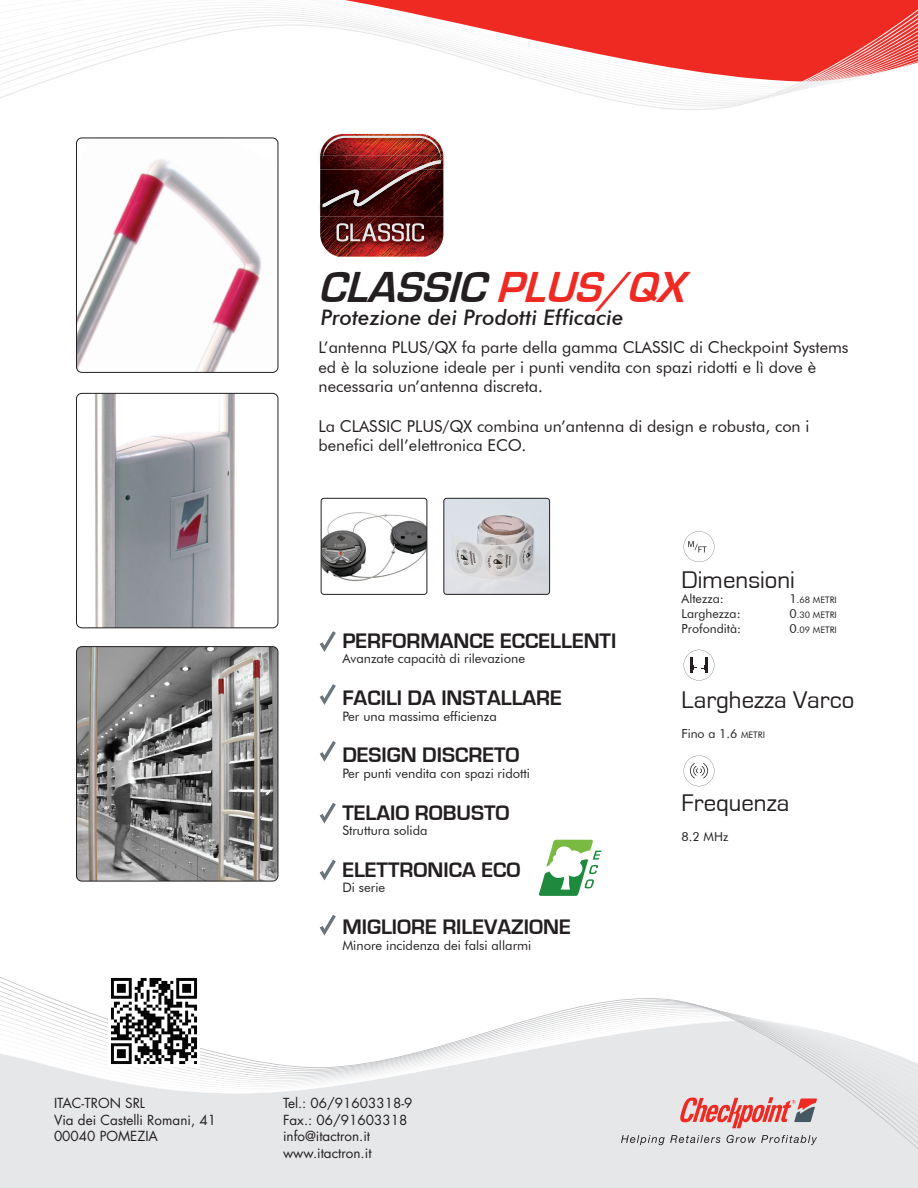
<style>
.page{position:relative;width:918px;height:1188px;background:#fff}
.page>*{position:absolute;margin:0;border:0;box-sizing:border-box;transform-origin:0 0}
.t1{font:italic 700 44.7px "Eurostile";color:#231f20}
.t2{font:24.9px "Eurostile";color:#231f20}
.t3{font:700 21.6px "Eurostile";color:#231f20}
.t4{font:italic 500 21.45px "Futura BT";color:#231f20}
.t5{font:16.35px/19.6px "Futura BT";color:#231f20}
.t6{font:13.5px/16.5px "Futura Std";color:#231f20}
.t7{font:13.05px "Futura BT";color:#231f20}
.t8{font:12.45px "Futura BT";color:#231f20}
.t9{font:9px "Futura BT";color:#231f20}
.s1{color:#ee2a23}
.s2{font-size:12.45px}
.s3{font-size:9px}
</style>
<div class="page">
<svg style="left:0;top:0;width:918px;height:149px"></svg>
<div style="left:0;top:1170px;width:918px;height:18px;background:#e6e7e9"></div>
<svg style="left:0;top:977px;width:918px;height:193px;fill:#e6e7e9"></svg>
<img style="left:76px;top:138px;width:202px;height:234px">
<div style="left:76px;top:138px;width:202px;height:235px;border:1px solid #231f20;border-radius:5px"></div>
<img style="left:76px;top:393px;width:202px;height:235px">
<div style="left:76px;top:393px;width:202px;height:235px;border:1px solid #231f20;border-radius:5px"></div>
<img style="left:76px;top:647px;width:202px;height:234px">
<div style="left:76px;top:646px;width:202px;height:235px;border:1px solid #231f20;border-radius:5px"></div>
<svg style="left:320px;top:741px;width:16px;height:21px"></svg>
<svg style="left:320px;top:803px;width:16px;height:21px"></svg>
<svg style="left:320px;top:684px;width:16px;height:21px"></svg>
<svg style="left:320px;top:631px;width:16px;height:21px"></svg>
<svg style="left:320px;top:860px;width:16px;height:20px"></svg>
<svg style="left:320px;top:915px;width:16px;height:21px"></svg>
<img style="left:321px;top:498px;width:106px;height:84px">
<div style="left:321px;top:498px;width:106px;height:97px;border:1px solid #231f20;border-radius:3px"></div>
<img style="left:445px;top:500px;width:103px;height:93px">
<div style="left:443px;top:498px;width:107px;height:97px;border:1px solid #231f20;border-radius:3px"></div>
<svg style="left:684px;top:755px;width:30px;height:31px"></svg>
<svg style="left:684px;top:531px;width:30px;height:31px"></svg>
<svg style="left:684px;top:650px;width:30px;height:31px"></svg>
<img style="left:109px;top:977px;width:91px;height:89px">
<svg style="left:678px;top:1097px;width:139px;height:31px;background:#e1a09f"></svg>
<svg style="left:621px;top:1135px;width:99px;height:10px"></svg>
<svg style="left:727px;top:1135px;width:90px;height:10px"></svg>
<img style="left:320px;top:216px;width:123px;height:41px">
<img style="left:319px;top:169px;width:125px;height:47px">
<img style="left:316px;top:131px;width:132px;height:25px">
<img style="left:319px;top:156px;width:126px;height:13px">
<svg style="left:323px;top:136px;width:118px;height:71px;background:#6b2725"></svg>
<img style="left:330px;top:219px;width:101px;height:32px">
<svg style="left:337px;top:223px;width:87px;height:18px;background:#8a5d5d"></svg>
<svg style="left:539px;top:840px;width:63px;height:56px"></svg>
<h1 class="t1" style="left:318px;top:262px;width:380px">CLASSIC <span class="s1">PLUS/QX</span></h1>
<h3 class="t4" style="left:321px;top:305px;width:304px">Protezione dei Prodotti Efficacie</h3>
<p class="t5" style="left:319px;top:337px;width:532px">L’antenna PLUS/QX fa parte della gamma CLASSIC di Checkpoint Systems ed è la soluzione ideale per i punti vendita con spazi ridotti e lì dove è necessaria un’antenna discreta.</p>
<p class="t5" style="left:319px;top:416px;width:492px">La CLASSIC PLUS/QX combina un’antenna di design e robusta, con i benefici dell’elettronica ECO.</p>
<h3 class="t3" style="left:342px;top:629px;width:276px">PERFORMANCE ECCELLENTI</h3>
<p class="t7" style="left:342px;top:651px;width:184px">Avanzate capacità di rilevazione</p>
<h3 class="t3" style="left:342px;top:686px;width:221px">FACILI DA INSTALLARE</h3>
<p class="t7" style="left:342px;top:708px;width:156px">Per una massima efficienza</p>
<h3 class="t3" style="left:342px;top:743px;width:179px">DESIGN DISCRETO</h3>
<p class="t7" style="left:342px;top:765px;width:189px">Per punti vendita con spazi ridotti</p>
<h3 class="t3" style="left:342px;top:801px;width:169px">TELAIO ROBUSTO</h3>
<p class="t7" style="left:342px;top:823px;width:87px">Struttura solida</p>
<h3 class="t3" style="left:342px;top:858px;width:180px">ELETTRONICA ECO</h3>
<p class="t7" style="left:342px;top:880px;width:44px">Di serie</p>
<h3 class="t3" style="left:342px;top:915px;width:230px">MIGLIORE RILEVAZIONE</h3>
<p class="t7" style="left:342px;top:937px;width:191px">Minore incidenza dei falsi allarmi</p>
<p class="t6" style="left:54px;top:1095px;width:163px">ITAC-TRON SRL<br>Via dei Castelli Romani, 41<br>00040 POMEZIA</p>
<p class="t6" style="left:283px;top:1095px;width:131px">Tel.: 06/91603318-9<br>Fax.: 06/91603318 info@itactron.it www.itactron.it</p>
<h2 class="t2" style="left:682px;top:566px;width:115px">Dimensioni</h2>
<p class="t8" style="left:682px;top:591px;width:44px">Altezza:</p>
<p class="t9" style="left:790px;top:594px;width:49px"><span class="s2">1</span>.68 METRI</p>
<p class="t8" style="left:682px;top:606px;width:60px">Larghezza:</p>
<p class="t9" style="left:790px;top:609px;width:49px"><span class="s2">0</span>.30 METRI</p>
<p class="t8" style="left:682px;top:621px;width:61px">Profondità:</p>
<p class="t9" style="left:790px;top:624px;width:49px"><span class="s2">0</span>.09 METRI</p>
<h2 class="t2" style="left:682px;top:686px;width:174px">Larghezza Varco</h2>
<p class="t8" style="left:682px;top:726px;width:85px">Fino a 1.6 <span class="s3">METRI</span></p>
<h2 class="t2" style="left:682px;top:790px;width:109px">Frequenza</h2>
<p class="t8" style="left:682px;top:829px;width:48px">8.2 MHz</p>
</div>
